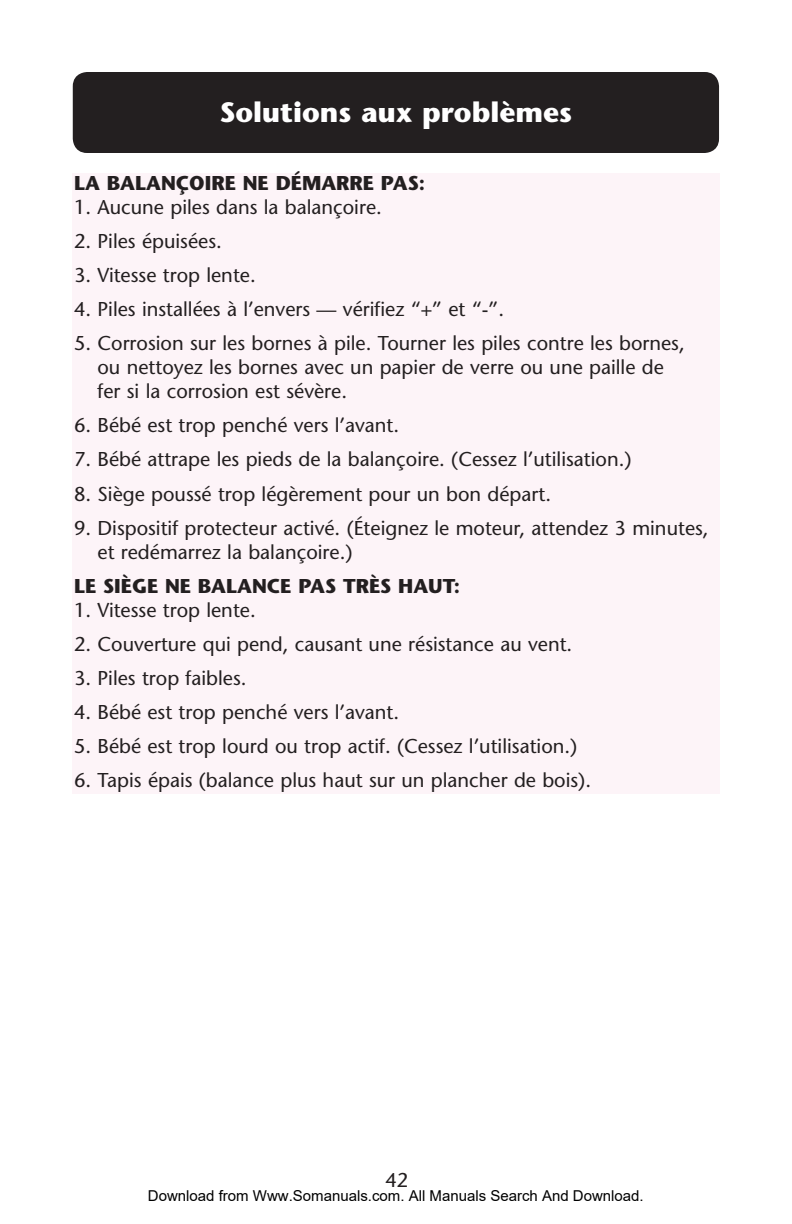
<style>
.page{position:relative;width:792px;height:1224px;background:#fff}
.page>*{position:absolute;margin:0;border:0;box-sizing:border-box;transform-origin:0 0}
.t1{font:700 28px "Stone Sans";color:#fff}
.t2{font:20px/24px "Stone Sans";color:#231f20}
.t3{font:700 20px "Stone Sans";color:#231f20}
.t4{font:15px "Arial";color:#000}
</style>
<div class="page">
<div style="left:73px;top:72px;width:646px;height:81px;background:#231f20;border-radius:14px"></div>
<div style="left:72px;top:173px;width:648px;height:621px;background:#fdf4f8"></div>
<h1 class="t1" style="left:220px;top:101px;width:354px">Solutions aux problèmes</h1>
<p class="t3" style="left:74px;top:175px;width:353px">LA BALANÇOIRE NE DÉMARRE PAS:</p>
<p class="t2" style="left:74px;top:197px;width:309px">1. Aucune piles dans la balançoire.</p>
<p class="t2" style="left:74px;top:231px;width:149px">2. Piles épuisées.</p>
<p class="t2" style="left:74px;top:265px;width:183px">3. Vitesse trop lente.</p>
<p class="t2" style="left:74px;top:299px;width:432px">4. Piles installées à l’envers — vérifiez “+” et “-”.</p>
<p class="t2" style="left:98px;top:333px;width:589px;text-indent:-24px">5. Corrosion sur les bornes à pile. Tourner les piles contre les bornes, ou nettoyez les bornes avec un papier de verre ou une paille de fer si la corrosion est sévère.</p>
<p class="t2" style="left:74px;top:416px;width:327px">6. Bébé est trop penché vers l’avant.</p>
<p class="t2" style="left:74px;top:450px;width:559px">7. Bébé attrape les pieds de la balançoire. (Cessez l’utilisation.)</p>
<p class="t2" style="left:74px;top:484px;width:479px">8. Siège poussé trop légèrement pour un bon départ.</p>
<p class="t2" style="left:98px;top:518px;width:613px;text-indent:-24px">9. Dispositif protecteur activé. (Éteignez le moteur, attendez 3 minutes, et redémarrez la balançoire.)</p>
<p class="t3" style="left:74px;top:578px;width:388px">LE SIÈGE NE BALANCE PAS TRÈS HAUT:</p>
<p class="t2" style="left:74px;top:600px;width:183px">1. Vitesse trop lente.</p>
<p class="t2" style="left:74px;top:634px;width:500px">2. Couverture qui pend, causant une résistance au vent.</p>
<p class="t2" style="left:74px;top:668px;width:174px">3. Piles trop faibles.</p>
<p class="t2" style="left:74px;top:702px;width:327px">4. Bébé est trop penché vers l’avant.</p>
<p class="t2" style="left:74px;top:736px;width:505px">5. Bébé est trop lourd ou trop actif. (Cessez l’utilisation.)</p>
<p class="t2" style="left:74px;top:770px;width:519px">6. Tapis épais (balance plus haut sur un plancher de bois).</p>
<p class="t2" style="left:385px;top:1170px;width:24px">42</p>
<p class="t4" style="left:148px;top:1187px;width:497px">Download from Www.Somanuals.com. All Manuals Search And Download.</p>
</div>
